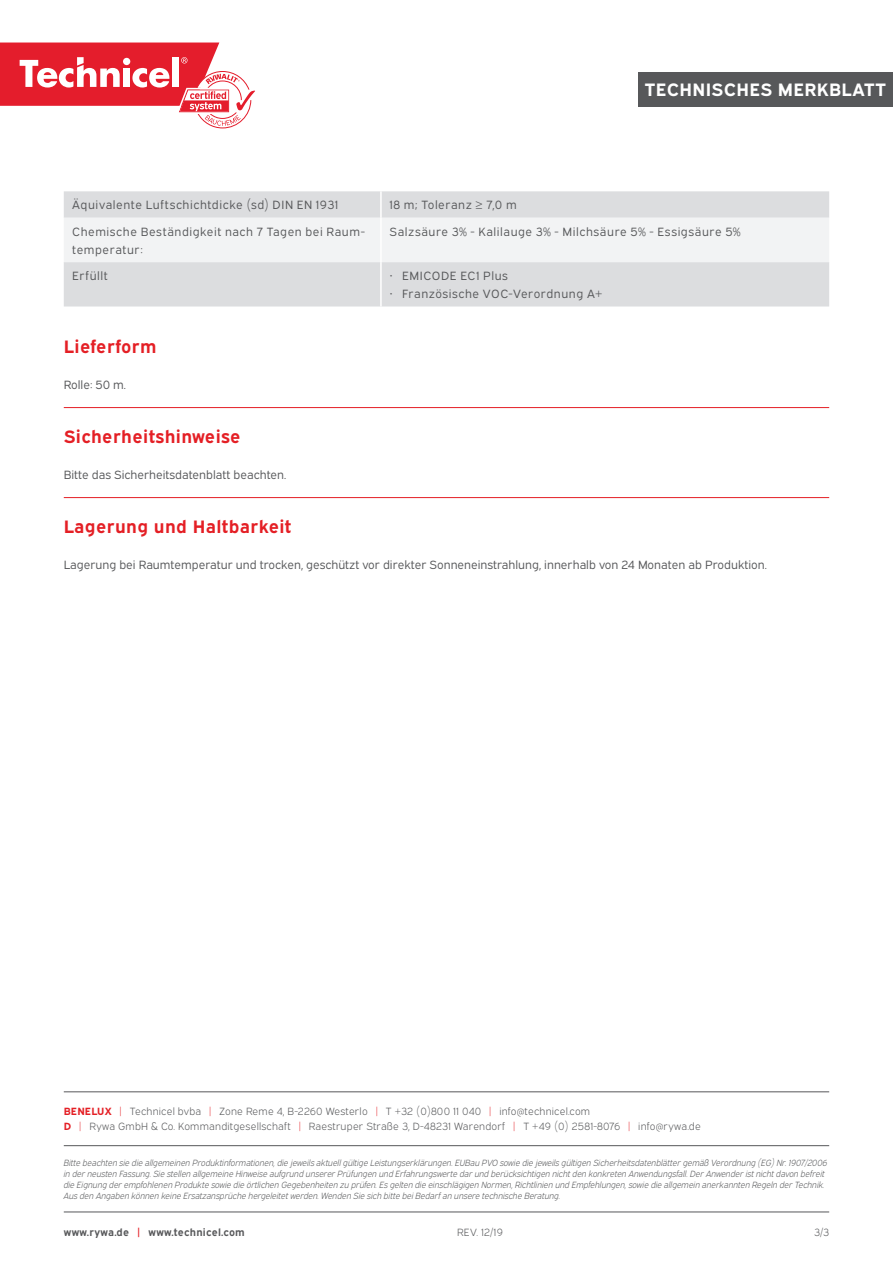
<style>
.page{position:relative;width:893px;height:1263px;background:#fff}
.page>*{position:absolute;margin:0;border:0;box-sizing:border-box;transform-origin:0 0}
.t1{font:700 18px "Expressway Rg";letter-spacing:.02em;color:#e41f25}
.t2{font:700 18px "Expressway Rg";letter-spacing:.02em;color:#fff}
.t3{font:12px/18px "Expressway Bk";letter-spacing:.035em;color:#57585a}
.t4{font:12px "Expressway Bk";color:#57585a}
.t5{font:10.5px/15px "Expressway Lt";letter-spacing:.02em;color:#57585a}
.t6{font:700 10.5px "Expressway Rg";letter-spacing:.02em;color:#57585a}
.t7{font:italic 9px/10.8px "Expressway Lt";color:#57585a}
.s1{font-family:"Expressway Rg";font-weight:700;color:#e41f25}
.s2{color:#e41f25}
</style>
<div class="page">
<hr style="left:64px;top:1145px;width:765px;height:1px;background:#57585a">
<hr style="left:64px;top:1212px;width:765px;height:1px;background:#57585a">
<hr style="left:64px;top:1091px;width:765px;height:1px;background:#57585a">
<svg style="left:0;top:43px;width:255px;height:85px"></svg>
<div style="left:638px;top:72px;width:255px;height:34px;background:#57585a"></div>
<div style="left:64px;top:191px;width:765px;height:115px;background:#dcdddf"></div>
<div style="left:64px;top:218px;width:765px;height:44px;background:#f2f3f4"></div>
<hr style="left:380px;top:191px;width:2px;height:27px;background:#fff">
<hr style="left:380px;top:218px;width:2px;height:44px;background:#fff">
<hr style="left:380px;top:262px;width:2px;height:44px;background:#fff">
<hr style="left:64px;top:407px;width:765px;height:1px;background:#e41f25">
<hr style="left:64px;top:497px;width:765px;height:1px;background:#e41f25">
<h1 class="t2" style="left:645px;top:76px;width:243px">TECHNISCHES MERKBLATT</h1>
<h2 class="t3" style="left:72px;top:195px;width:267px">Äquivalente Luftschichtdicke (sd) DIN EN 1931</h2>
<h2 class="t3" style="left:389px;top:195px;width:129px">18 m; Toleranz ≥ 7,0 m</h2>
<h2 class="t3" style="left:72px;top:221px;width:294px">Chemische Beständigkeit nach 7 Tagen bei Raum&shy;temperatur:</h2>
<h2 class="t3" style="left:389px;top:221px;width:353px">Salzsäure 3% - Kalilauge 3% - Milchsäure 5% - Essigsäure 5%</h2>
<h2 class="t3" style="left:72px;top:266px;width:37px">Erfüllt</h2>
<h2 class="t3" style="left:389px;top:266px;width:120px">• EMICODE EC1 Plus</h2>
<h2 class="t3" style="left:389px;top:284px;width:214px">• Französische VOC-Verordnung A+</h2>
<h1 class="t1" style="left:64px;top:333px;width:94px">Lieferform</h1>
<h2 class="t3" style="left:64px;top:375px;width:64px">Rolle: 50 m.</h2>
<h1 class="t1" style="left:64px;top:423px;width:178px">Sicherheitshinweise</h1>
<h2 class="t4" style="left:64px;top:466px;width:224px">Bitte das Sicherheitsdatenblatt beachten.</h2>
<h1 class="t1" style="left:64px;top:513px;width:229px">Lagerung und Haltbarkeit</h1>
<h2 class="t4" style="left:64px;top:556px;width:705px">Lagerung bei Raumtemperatur und trocken, geschützt vor direkter Sonneneinstrahlung, innerhalb von 24 Monaten ab Produktion.</h2>
<p class="t5" style="left:64px;top:1103px;width:638px"><span class="s1">BENELUX</span> <span class="s2">|</span> Technicel bvba <span class="s2">|</span> Zone Reme 4, B-2260 Westerlo <span class="s2">|</span> T +32 (0)800 11 040 <span class="s2">|</span> info@technicel.com<br><span class="s1">D</span> <span class="s2">|</span> Rywa GmbH &amp; Co. Kommanditgesellschaft <span class="s2">|</span> Raestruper Straße 3, D-48231 Warendorf <span class="s2">|</span> T +49 (0) 2581-8076 <span class="s2">|</span> info@rywa.de</p>
<p class="t7" style="left:64px;top:1157px;width:765px">Bitte beachten sie die allgemeinen Produktinformationen, die jeweils aktuell gültige Leistungserklärungen. EUBau PVO sowie die jeweils gültigen Sicherheitsdatenblätter gemäß Verordnung (EG) Nr. 1907/2006 in der neusten Fassung. Sie stellen allgemeine Hinweise aufgrund unserer Prüfungen und Erfahrungswerte dar und berücksichtigen nicht den konkreten Anwendungsfall. Der Anwender ist nicht davon befreit die Eignung der empfohlenen Produkte sowie die örtlichen Gegebenheiten zu prüfen. Es gelten die einschlägigen Normen, Richtlinien und Empfehlungen, sowie die allgemein anerkannten Regeln der Technik.<br>Aus den Angaben können keine Ersatzansprüche hergeleitet werden. Wenden Sie sich bitte bei Bedarf an unsere technische Beratung.</p>
<p class="t6" style="left:64px;top:1223px;width:183px">www.rywa.de <span class="s2">|</span> www.technicel.com</p>
<p class="t5" style="left:457px;top:1223px;width:47px">REV. 12/19</p>
<p class="t5" style="left:814px;top:1223px;width:16px">3/3</p>
</div>
